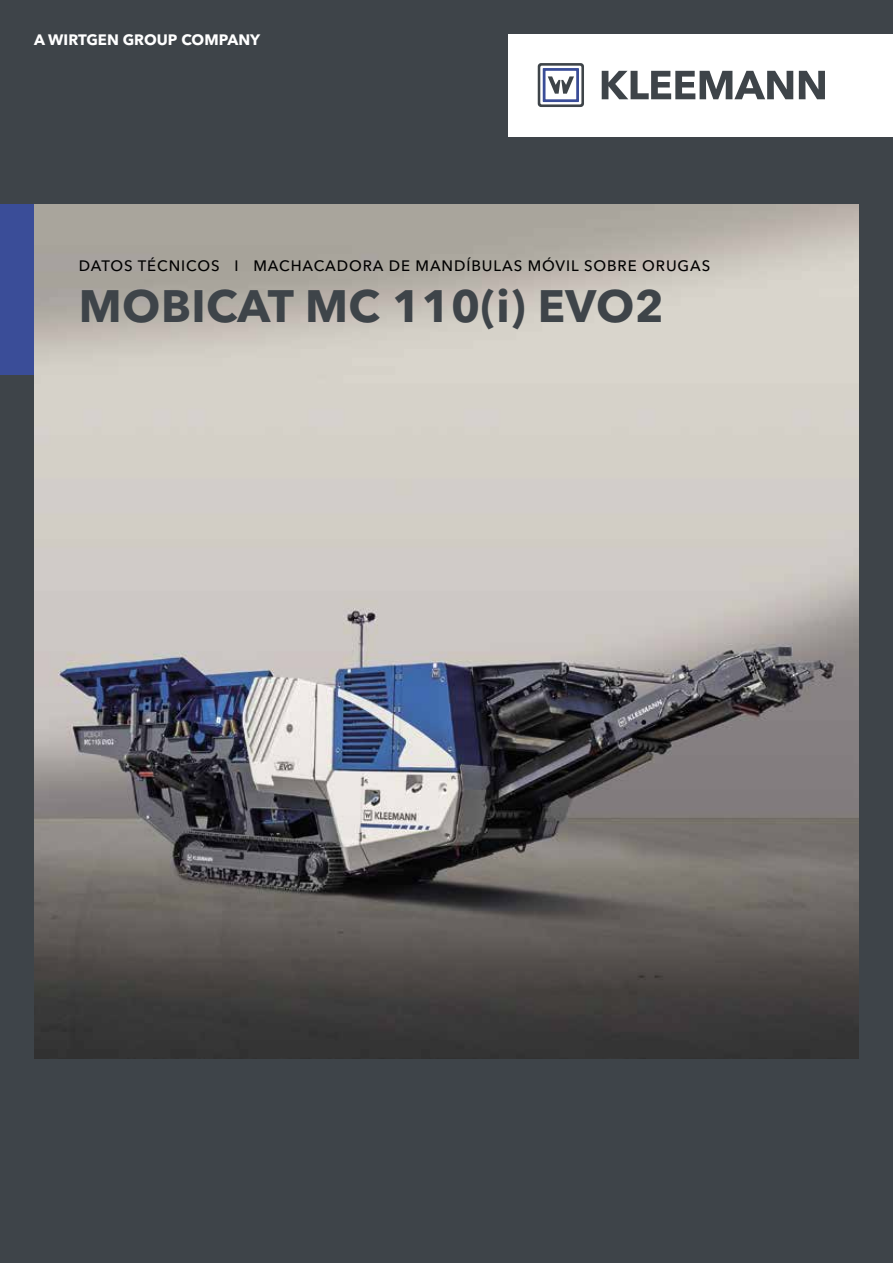
<style>
.page{position:relative;width:893px;height:1263px;background:#3e4449}
.page>*{position:absolute;margin:0;border:0;box-sizing:border-box;transform-origin:0 0}
.t1{font:700 45px "Avenir Next LT Pro";letter-spacing:.01em;color:#3e4449}
.t2{font:500 15px "Avenir Next LT Pro";letter-spacing:.06em;color:#000}
.t3{font:700 15px "Avenir Next LT Pro";color:#fff}
</style>
<div class="page">
<div style="left:0;top:204px;width:34px;height:170px;background:#3a4d98"></div>
<img style="left:34px;top:204px;width:825px;height:855px">
<div style="left:509px;top:34px;width:384px;height:102px;background:#fff"></div>
<svg style="left:602px;top:71px;width:191px;height:28px"></svg>
<svg style="left:799px;top:71px;width:26px;height:28px"></svg>
<svg style="left:538px;top:63px;width:46px;height:44px"></svg>
<p class="t3" style="left:34px;top:31px;width:228px">A WIRTGEN GROUP COMPANY</p>
<p class="t2" style="left:79px;top:257px;width:633px">DATOS TÉCNICOS I MACHACADORA DE MANDÍBULAS MÓVIL SOBRE ORUGAS</p>
<h1 class="t1" style="left:79px;top:279px;width:587px">MOBICAT MC 110(i) EVO2</h1>
</div>
